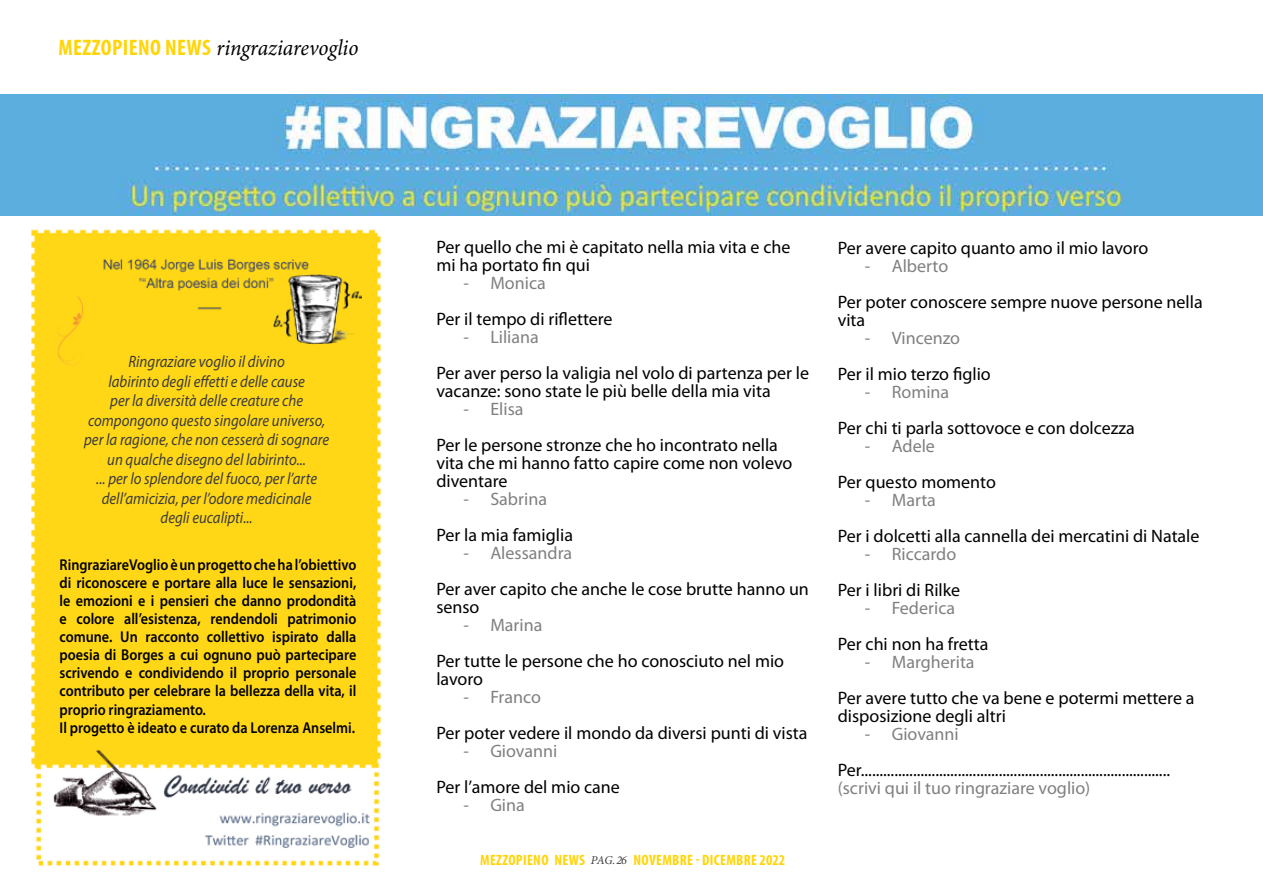
<style>
.page{position:relative;width:1263px;height:893px;background:#fff}
.page>*{position:absolute;margin:0;border:0;box-sizing:border-box;transform-origin:0 0}
.t1{font:italic 22.5px "Minion Pro";letter-spacing:-.005em;color:#000;scale:.95 1}
.t2{font:18px/18px "Myriad Pro";color:#000}
.t3{font:18px "Myriad Pro";color:#808080}
.t4{font:italic 16.5px/19.5px "Myriad Pro";color:#3c3c3b;text-align:center;scale:.9 1}
.t5{font:600 15.75px/18px "Myriad Pro";color:#000;scale:.9 1}
.t6{font:700 condensed 15px "Myriad Pro";letter-spacing:.02em;color:#ffd508}
.s1{font-family:"Myriad Pro";font-weight:700;font-style:normal;font-stretch:condensed;color:#ffd508}
.s2{font-family:"Minion Pro";font-weight:400;font-style:italic;font-stretch:normal;font-size:12px;color:#3c3c3b}
</style>
<div class="page">
<img style="left:0;top:95px;width:1263px;height:121px">
<img style="left:31px;top:229px;width:350px;height:638px">
<img style="left:272px;top:273px;width:90px;height:72px">
<p class="t1" style="left:58px;top:34px;width:317px"><span class="s1">MEZZOPIENO NEWS</span> ringraziarevoglio</p>
<p class="t4" style="left:84px;top:352px;width:274px">Ringraziare voglio il divino<br>labirinto degli effetti e delle cause<br>per la diversità delle creature che compongono questo singolare universo, per la ragione, che non cesserà di sognare un qualche disegno del labirinto...<br>... per lo splendore del fuoco, per l’arte dell’amicizia, per l’odore medicinale<br>degli eucalipti...</p>
<p class="t5" style="left:60px;top:556px;width:331px">RingraziareVoglio è un progetto che ha l’obiettivo di riconoscere e portare alla luce le sensazioni, le emozioni e i pensieri che danno prodondità e colore all’esistenza, rendendoli patrimonio comune. Un racconto collettivo ispirato dalla poesia di Borges a cui ognuno può partecipare scrivendo e condividendo il proprio personale contributo per celebrare la bellezza della vita, il proprio ringraziamento.<br>Il progetto è ideato e curato da Lorenza Anselmi.</p>
<p class="t2" style="left:436px;top:237px;width:356px">Per quello che mi è capitato nella mia vita e che mi ha portato fin qui</p>
<p class="t3" style="left:463px;top:272px;width:84px">- Monica</p>
<p class="t2" style="left:436px;top:309px;width:178px">Per il tempo di riflettere</p>
<p class="t3" style="left:463px;top:326px;width:77px">- Liliana</p>
<p class="t2" style="left:436px;top:363px;width:374px">Per aver perso la valigia nel volo di partenza per le vacanze: sono state le più belle della mia vita</p>
<p class="t3" style="left:463px;top:398px;width:62px">- Elisa</p>
<p class="t2" style="left:436px;top:435px;width:358px">Per le persone stronze che ho incontrato nella vita che mi hanno fatto capire come non volevo diventare</p>
<p class="t3" style="left:463px;top:488px;width:85px">- Sabrina</p>
<p class="t2" style="left:436px;top:525px;width:138px">Per la mia famiglia</p>
<p class="t3" style="left:463px;top:542px;width:110px">- Alessandra</p>
<p class="t2" style="left:436px;top:579px;width:374px">Per aver capito che anche le cose brutte hanno un senso</p>
<p class="t3" style="left:463px;top:614px;width:81px">- Marina</p>
<p class="t2" style="left:436px;top:651px;width:349px">Per tutte le persone che ho conosciuto nel mio lavoro</p>
<p class="t3" style="left:463px;top:686px;width:79px">- Franco</p>
<p class="t2" style="left:436px;top:723px;width:373px">Per poter vedere il mondo da diversi punti di vista</p>
<p class="t3" style="left:463px;top:740px;width:96px">- Giovanni</p>
<p class="t2" style="left:436px;top:777px;width:185px">Per l’amore del mio cane</p>
<p class="t3" style="left:463px;top:794px;width:63px">- Gina</p>
<p class="t6" style="left:480px;top:851px;width:148px">MEZZOPIENO NEWS <span class="s2">PAG.26</span></p>
<p class="t6" style="left:633px;top:851px;width:153px">NOVEMBRE - DICEMBRE 2022</p>
<p class="t2" style="left:838px;top:239px;width:312px">Per avere capito quanto amo il mio lavoro</p>
<p class="t3" style="left:865px;top:255px;width:85px">- Alberto</p>
<p class="t2" style="left:838px;top:293px;width:366px">Per poter conoscere sempre nuove persone nella vita</p>
<p class="t3" style="left:865px;top:327px;width:97px">- Vincenzo</p>
<p class="t2" style="left:838px;top:365px;width:155px">Per il mio terzo figlio</p>
<p class="t3" style="left:865px;top:381px;width:86px">- Romina</p>
<p class="t2" style="left:838px;top:419px;width:299px">Per chi ti parla sottovoce e con dolcezza</p>
<p class="t3" style="left:865px;top:435px;width:72px">- Adele</p>
<p class="t2" style="left:838px;top:473px;width:160px">Per questo momento</p>
<p class="t3" style="left:865px;top:489px;width:73px">- Marta</p>
<p class="t2" style="left:838px;top:527px;width:363px">Per i dolcetti alla cannella dei mercatini di Natale</p>
<p class="t3" style="left:865px;top:543px;width:93px">- Riccardo</p>
<p class="t2" style="left:838px;top:581px;width:124px">Per i libri di Rilke</p>
<p class="t3" style="left:865px;top:597px;width:92px">- Federica</p>
<p class="t2" style="left:838px;top:635px;width:152px">Per chi non ha fretta</p>
<p class="t3" style="left:865px;top:651px;width:111px">- Margherita</p>
<p class="t2" style="left:838px;top:689px;width:358px">Per avere tutto che va bene e potermi mettere a disposizione degli altri</p>
<p class="t3" style="left:865px;top:723px;width:96px">- Giovanni</p>
<p class="t2" style="left:838px;top:761px;width:334px">Per...................................................................................</p>
<p class="t3" style="left:838px;top:777px;width:254px">(scrivi qui il tuo ringraziare voglio)</p>
</div>
